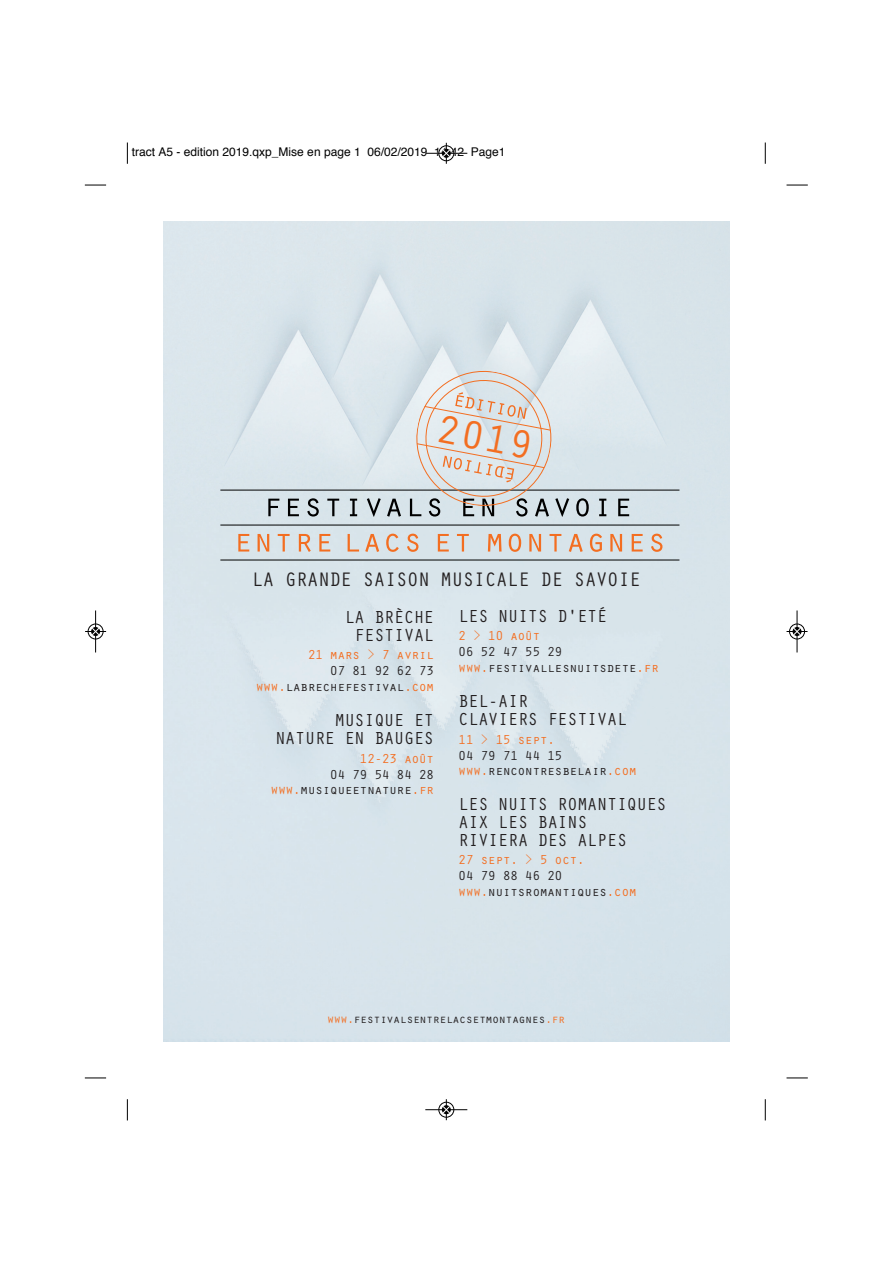
<style>
.page{position:relative;width:893px;height:1263px;background:#fff}
.page>*{position:absolute;margin:0;border:0;box-sizing:border-box;transform-origin:0 0}
.t1{font:40.8px "Orator Std";color:#f36e21}
.t2{font:20.25px "Orator Std";letter-spacing:-.05em;color:#231f20}
.t3{font:18px/18px "Orator Std";letter-spacing:-.05em;color:#231f20}
.t4{font:13.5px/15.1px "Orator Std";letter-spacing:-.05em;color:#231f20}
.t5{font:13.5px "Orator Std";letter-spacing:-.05em;color:#f36e21}
.t6{font:12px "Helvetica";color:#000}
.t7{font:12px "Orator Std";letter-spacing:-.05em;color:#231f20}
.s1{color:#f36e21}
</style>
<div class="page">
<svg style="left:268px;top:499px;width:11px;height:17px"></svg>
<svg style="left:288px;top:499px;width:11px;height:17px"></svg>
<svg style="left:307px;top:498px;width:12px;height:19px"></svg>
<svg style="left:327px;top:499px;width:12px;height:17px"></svg>
<svg style="left:350px;top:499px;width:7px;height:17px"></svg>
<svg style="left:367px;top:498px;width:14px;height:19px"></svg>
<svg style="left:387px;top:499px;width:14px;height:18px"></svg>
<svg style="left:576px;top:498px;width:13px;height:19px"></svg>
<svg style="left:599px;top:499px;width:7px;height:17px"></svg>
<svg style="left:618px;top:499px;width:11px;height:17px"></svg>
<svg style="left:238px;top:534px;width:11px;height:18px"></svg>
<svg style="left:258px;top:534px;width:11px;height:18px"></svg>
<svg style="left:278px;top:534px;width:12px;height:18px"></svg>
<svg style="left:299px;top:534px;width:12px;height:18px"></svg>
<svg style="left:319px;top:534px;width:11px;height:18px"></svg>
<svg style="left:348px;top:534px;width:11px;height:18px"></svg>
<svg style="left:365px;top:534px;width:14px;height:18px"></svg>
<svg style="left:386px;top:534px;width:13px;height:18px"></svg>
<svg style="left:407px;top:534px;width:11px;height:18px"></svg>
<svg style="left:438px;top:534px;width:11px;height:18px"></svg>
<svg style="left:457px;top:534px;width:12px;height:18px"></svg>
<svg style="left:488px;top:534px;width:13px;height:18px"></svg>
<svg style="left:509px;top:534px;width:12px;height:18px"></svg>
<svg style="left:529px;top:534px;width:12px;height:18px"></svg>
<svg style="left:549px;top:534px;width:12px;height:18px"></svg>
<svg style="left:569px;top:534px;width:14px;height:18px"></svg>
<svg style="left:590px;top:534px;width:12px;height:18px"></svg>
<svg style="left:610px;top:534px;width:12px;height:18px"></svg>
<svg style="left:632px;top:534px;width:11px;height:18px"></svg>
<svg style="left:651px;top:534px;width:11px;height:18px"></svg>
<hr style="left:220px;top:490px;width:459px;height:1px;background:#000">
<hr style="left:220px;top:525px;width:459px;height:1px;background:#000">
<hr style="left:220px;top:560px;width:459px;height:1px;background:#000">
<svg style="left:410px;top:366px;width:159px;height:151px;background:#d6d8d8"></svg>
<svg style="left:127px;top:143px;width:1px;height:21px"></svg>
<svg style="left:85px;top:185px;width:21px;height:1px"></svg>
<svg style="left:765px;top:143px;width:1px;height:21px"></svg>
<svg style="left:786px;top:185px;width:22px;height:1px"></svg>
<svg style="left:127px;top:1099px;width:1px;height:21px"></svg>
<svg style="left:85px;top:1077px;width:21px;height:2px"></svg>
<svg style="left:765px;top:1099px;width:1px;height:21px"></svg>
<svg style="left:786px;top:1077px;width:22px;height:2px"></svg>
<div style="left:438px;top:145px;width:16px;height:16px;border:1px solid #fff;border-radius:50%"></div>
<hr style="left:425px;top:153px;width:42px;height:1px;background:#000">
<div style="left:439px;top:146px;width:15px;height:15px;border:1px solid #000;border-radius:50%"></div>
<svg style="left:442px;top:143px;width:8px;height:21px"></svg>
<div style="left:438px;top:1102px;width:16px;height:16px;border:1px solid #fff;border-radius:50%"></div>
<hr style="left:425px;top:1109px;width:42px;height:1px;background:#000">
<div style="left:439px;top:1102px;width:15px;height:15px;border:1px solid #000;border-radius:50%"></div>
<svg style="left:442px;top:1099px;width:8px;height:21px"></svg>
<div style="left:88px;top:624px;width:16px;height:15px;border:1px solid #fff;border-radius:50%"></div>
<hr style="left:95px;top:610px;width:1px;height:42px;background:#000">
<div style="left:88px;top:624px;width:15px;height:15px;border:1px solid #000;border-radius:50%"></div>
<svg style="left:85px;top:628px;width:21px;height:7px"></svg>
<hr style="left:797px;top:610px;width:1px;height:42px;background:#000">
<div style="left:789px;top:624px;width:16px;height:15px;border:1px solid #000;border-radius:50%"></div>
<svg style="left:786px;top:628px;width:21px;height:7px"></svg>
<p class="t6" style="left:132px;top:147px;width:375px">tract A5 - edition 2019.qxp_Mise en page 1 06/02/2019 14:42 Page1</p>
<h1 class="t1" style="left:441px;top:404px;width:100px;rotate:11deg">2019</h1>
<h2 class="t2" style="left:251px;top:568px;width:391px">LA GRANDE SAISON MUSICALE DE SAVOIE</h2>
<h3 class="t3" style="left:344px;top:607px;width:92px;text-align:center">LA BRÈCHE<br>FESTIVAL</h3>
<p class="t5" style="left:308px;top:647px;width:128px">21 mars &gt; 7 avril</p>
<p class="t4" style="left:256px;top:663px;width:180px;text-align:right">07 81 92 62 73 <span class="s1">www.</span>labrechefestival<span class="s1">.com</span></p>
<h3 class="t3" style="left:275px;top:711px;width:161px;text-align:right">MUSIQUE ET<br>NATURE EN BAUGES</h3>
<p class="t5" style="left:360px;top:750px;width:76px">12-23 août</p>
<p class="t4" style="left:271px;top:767px;width:165px;text-align:right">04 79 54 84 28 <span class="s1">www.</span>musiqueetnature<span class="s1">.fr</span></p>
<h3 class="t3" style="left:458px;top:607px;width:151px">LES NUITS D'ETÉ</h3>
<p class="t5" style="left:458px;top:628px;width:84px">2 &gt; 10 août</p>
<p class="t4" style="left:458px;top:644px;width:202px">06 52 47 55 29 <span class="s1">www.</span>festivallesnuitsdete<span class="s1">.fr</span></p>
<h3 class="t3" style="left:458px;top:692px;width:171px">BEL-AIR<br>CLAVIERS FESTIVAL</h3>
<p class="t5" style="left:458px;top:731px;width:99px">11 &gt; 15 sept.</p>
<p class="t4" style="left:458px;top:748px;width:180px">04 79 71 44 15 <span class="s1">www.</span>rencontresbelair<span class="s1">.com</span></p>
<h3 class="t3" style="left:458px;top:794px;width:210px">LES NUITS ROMANTIQUES<br>AIX LES BAINS<br>RIVIERA DES ALPES</h3>
<p class="t5" style="left:458px;top:852px;width:128px">27 sept. &gt; 5 oct.</p>
<p class="t4" style="left:458px;top:868px;width:180px">04 79 88 46 20 <span class="s1">www.</span>nuitsromantiques<span class="s1">.com</span></p>
<p class="t7" style="left:327px;top:1012px;width:240px"><span class="s1">www.</span>festivalsentrelacsetmontagnes<span class="s1">.fr</span></p>
</div>
